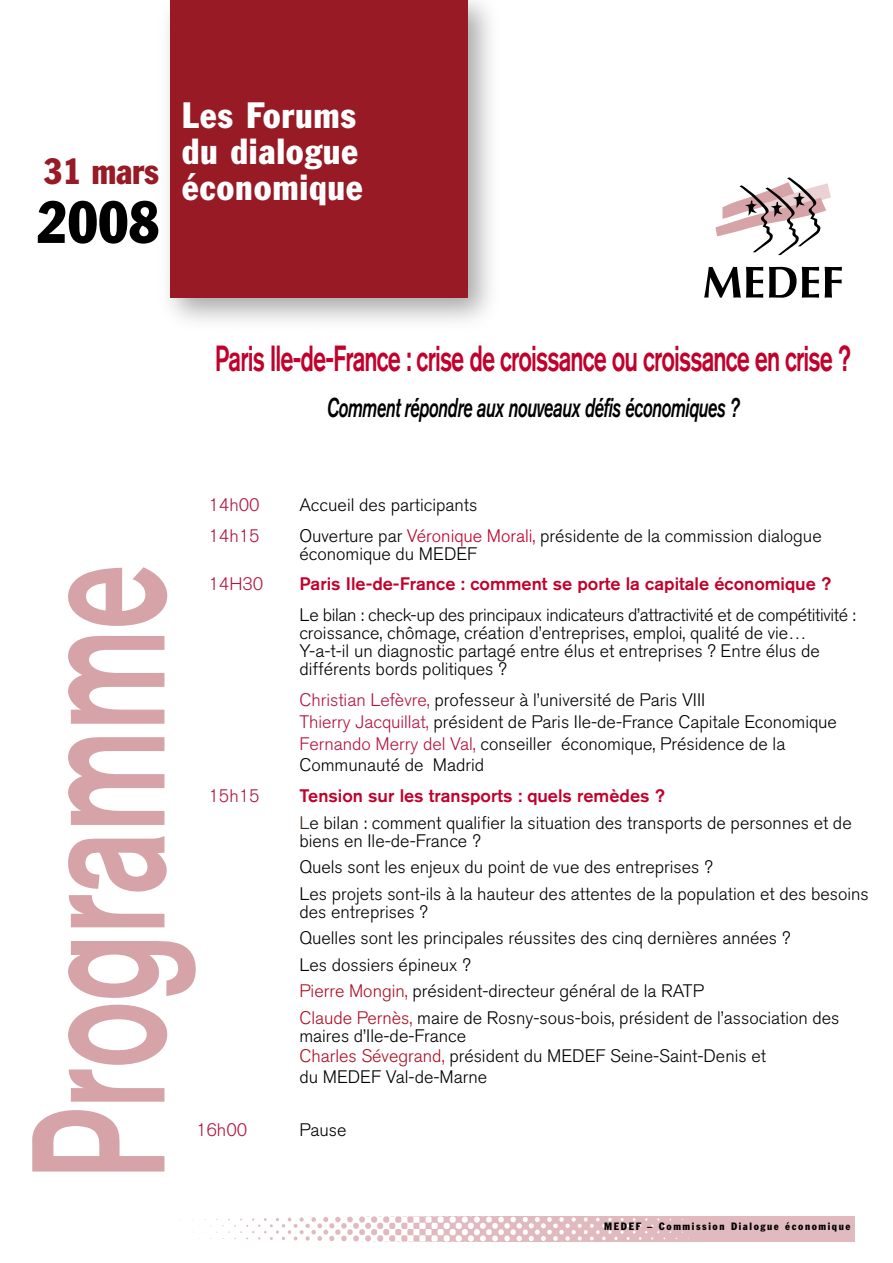
<style>
.page{position:relative;width:893px;height:1263px;background:#fff}
.page>*{position:absolute;margin:0;border:0;box-sizing:border-box;transform-origin:0 0}
.t1{font:500 187.2px "Akzidenz Grotesk BQ";letter-spacing:-.01em;color:#d5a3a8;scale:.62 1}
.t2{font:condensed 58.5px "Franklin Gothic BT";color:#000;scale:.95 1}
.t3{font:500 36px "Akzidenz Grotesk BQ";letter-spacing:-.04em;color:#c1002b;scale:.65 1}
.t4{font:condensed 36px/36px "Franklin Gothic BT";letter-spacing:.02em;color:#fff}
.t5{font:condensed 36px "Franklin Gothic BT";letter-spacing:-.01em;color:#971a25;scale:.95 1}
.t6{font:italic 27px "Akzidenz Grotesk BQ Med";letter-spacing:-.03em;color:#000;scale:.65 1}
.t7{font:300 18px/26.5px "Akzidenz Grotesk BQ";color:#000}
.t8{font:500 18px "Akzidenz Grotesk BQ";color:#c1002b}
.t9{font:300 18px "Akzidenz Grotesk BQ";color:#b3133e}
.t10{font:condensed 10.5px "Franklin Gothic BT";letter-spacing:.15em;color:#000}
.s1{color:#c1002b}
.s2{color:#b3133e}
.s3{font-weight:500;color:#c1002b}
.s4{color:#412d1f}
.s5{color:#ad0f25}
</style>
<div class="page">
<div style="left:156px;top:0;width:346px;height:332px;background:#000;opacity:.35"></div>
<div style="left:170px;top:0;width:298px;height:298px;background:#971a25"></div>
<svg style="left:715px;top:177px;width:116px;height:78px"></svg>
<svg style="left:704px;top:267px;width:59px;height:31px"></svg>
<svg style="left:769px;top:267px;width:27px;height:31px"></svg>
<svg style="left:802px;top:267px;width:17px;height:31px"></svg>
<svg style="left:825px;top:267px;width:17px;height:31px"></svg>
<img style="left:180px;top:1216px;width:675px;height:25px">
<h3 class="t5" style="left:44px;top:148px;width:123px">31 mars</h3>
<h2 class="t2" style="left:37px;top:184px;width:131px">2008</h2>
<h3 class="t4" style="left:182px;top:96px;width:183px">Les Forums du dialogue économique</h3>
<h3 class="t3" style="left:215px;top:336px;width:980px">Paris Ile-de-France : crise de croissance ou croissance en crise ?</h3>
<h3 class="t6" style="left:327px;top:393px;width:636px">Comment répondre aux nouveaux défis économiques ?</h3>
<p class="t9" style="left:208px;top:495px;width:53px">14h00</p>
<p class="t7" style="left:299px;top:492px;width:180px">Accueil des participants</p>
<p class="t9" style="left:208px;top:525px;width:53px">14h15</p>
<p class="t7" style="left:299px;top:527px;width:524px;line-height:18px">Ouverture par <span class="s1">Véronique Morali,</span> présidente de la commission dialogue économique du MEDEF</p>
<p class="t9" style="left:208px;top:574px;width:57px">14H30</p>
<p class="t8" style="left:299px;top:573px;width:533px">Paris Ile-de-France : comment se porte la capitale économique ?</p>
<p class="t7" style="left:299px;top:606px;width:558px;line-height:18px">Le bilan : check-up des principaux indicateurs d’attractivité et de compétitivité : croissance, chômage, création d’entreprises, emploi, qualité de vie… Y-a-t-il un diagnostic partagé entre élus et entreprises ? Entre élus de différents bords politiques ?</p>
<p class="t7" style="left:299px;top:689px;width:539px;line-height:21.8px"><span class="s2">Christian Lefèvre,</span> professeur à l’université de Paris VIII<br><span class="s2">Thierry Jacquillat,</span> président de Paris Ile-de-France Capitale Economique <span class="s2">Fernando Merry del Val,</span> conseiller économique, Présidence de la Communauté de Madrid</p>
<p class="t9" style="left:208px;top:786px;width:53px">15h15</p>
<p class="t7" style="left:299px;top:783px;width:554px"><span class="s3">Tension sur les transports : quels remèdes ?<br></span><span class="s4">L</span>e bilan : comment qualifier la situation des transports de personnes et de</p>
<p class="t7" style="left:299px;top:827px;width:571px">biens en Ile-de-France ?<br>Quels sont les enjeux du point de vue des entreprises ?<br>Les projets sont-ils à la hauteur des attentes de la population et des besoins</p>
<p class="t7" style="left:299px;top:898px;width:542px">des entreprises ?<br>Quelles sont les principales réussites des cinq dernières années ?<br>Les dossiers épineux ?<br><span class="s5">Pierre Mongin,</span> président-directeur général de la RATP<br><span class="s5">Claude Pernès,</span> maire de Rosny-sous-bois, président de l’association des</p>
<p class="t7" style="left:299px;top:1025px;width:468px;line-height:20.5px">maires d’Ile-de-France<br><span class="s5">Charles Sévegrand,</span> président du MEDEF Seine-Saint-Denis et du MEDEF Val-de-Marne</p>
<p class="t9" style="left:196px;top:1119px;width:53px">16h00</p>
<p class="t7" style="left:299px;top:1116px;width:49px">Pause</p>
<h1 class="t1" style="left:-16px;top:1181px;width:997px;rotate:-90deg">Programme</h1>
<p class="t10" style="left:604px;top:1220px;width:248px">MEDEF – Commission Dialogue économique</p>
</div>
